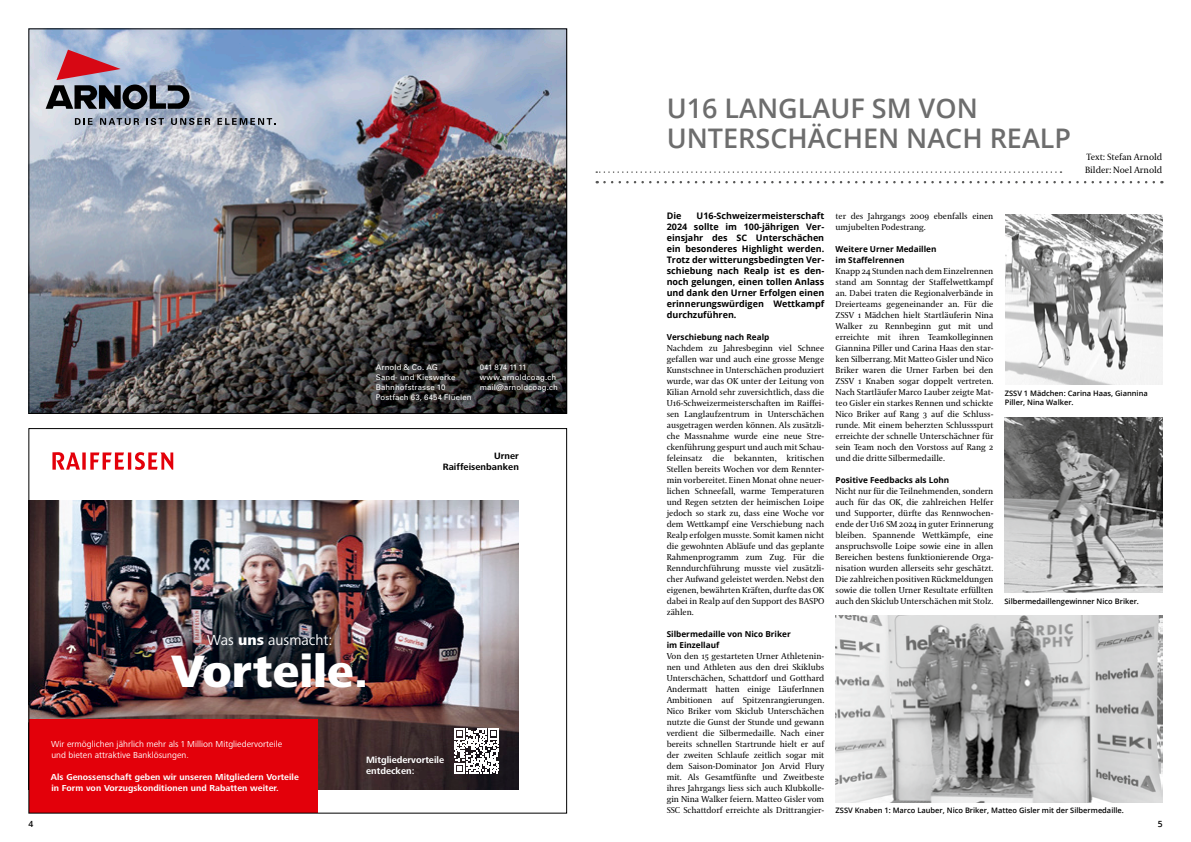
<style>
.page{position:relative;width:1191px;height:842px;background:#fff}
.page>*{position:absolute;margin:0;border:0;box-sizing:border-box;transform-origin:0 0}
.t1{font:800 47px "Frutiger Next LTW1 G";color:#fff}
.Hauptitel{font:600 27px "Open Sans";color:#6d6d6d}
.t2{font:15px "Frutiger Next LTW1 G";color:#fff}
.t3{font:700 9.5px/11px "Frutiger Next LTW1 G";color:#fff}
.t4{font:700 9.5px/11px "Frutiger Next LTW1 G";letter-spacing:.005em;color:#000;text-align:right}
.Untertitel{font:700 9px/11px "Open Sans";color:#000;text-align:justify}
.t5{font:700 9px/11px "Frutiger Next LTW1 G";letter-spacing:.005em;color:#fff}
.t6{font:9px/11px "Frutiger Next LTW1 G";letter-spacing:.005em;color:#fff}
.Hauptitel-2{font:9px "Coranto 2";color:#000}
.Grundtext_Coranto{font:8.5px/11px "Coranto 2";letter-spacing:-.005em;color:#000;text-align:justify}
.t7{font:600 8.5px "Open Sans";color:#000}
.Untertitel_kleiner{font:700 8.2px/11px "Open Sans";color:#000}
.t8{font:7.8px/10.1px "Univers";letter-spacing:.015em;color:#fff}
.Legende{font:600 7.5px/9px "Open Sans";color:#000}
.s1{font-weight:800}
</style>
<div class="page">
<img style="left:30px;top:30px;width:535px;height:382px">
<svg style="left:75px;top:118px;width:18px;height:7px"></svg>
<svg style="left:100px;top:118px;width:39px;height:7px"></svg>
<svg style="left:146px;top:118px;width:18px;height:7px"></svg>
<svg style="left:171px;top:118px;width:39px;height:7px"></svg>
<svg style="left:217px;top:118px;width:58px;height:7px"></svg>
<svg style="left:46px;top:50px;width:143px;height:59px;background:#8a7e8f"></svg>
<svg style="left:597px;top:181px;width:556px;height:2px"></svg>
<svg style="left:596px;top:171px;width:465px;height:2px"></svg>
<img style="left:1005px;top:214px;width:157px;height:170px">
<img style="left:30px;top:500px;width:489px;height:289px">
<div style="left:29px;top:720px;width:288px;height:93px;background:#e3000a"></div>
<div style="left:198px;top:626px;width:142px;height:29px;background:#12497c;opacity:.3"></div>
<svg style="left:454px;top:728px;width:45px;height:46px"></svg>
<svg style="left:52px;top:452px;width:121px;height:18px"></svg>
<img style="left:835px;top:616px;width:327px;height:186px">
<img style="left:1004px;top:417px;width:158px;height:175px">
<p class="t8" style="left:376px;top:362px;width:97px">Arnold &amp; Co. AG<br>Sand- und Kieswerke<br>Bahnhofstrasse 10<br>Postfach 63, 6454 Flüelen</p>
<p class="t8" style="left:480px;top:362px;width:80px">041 874 11 11 www.arnoldcoag.ch mail@arnoldcoag.ch</p>
<p class="t2" style="left:207px;top:631px;width:127px">Was <span class="s1">uns</span> ausmacht:</p>
<p class="t1" style="left:172px;top:644px;width:198px">Vorteile.</p>
<p class="t4" style="left:443px;top:450px;width:78px">Urner<br>Raiffeisenbanken</p>
<p class="t6" style="left:51px;top:739px;width:232px">Wir ermöglichen jährlich mehr als 1 Million Mitgliedervorteile und bieten attraktive Banklösungen.</p>
<p class="t5" style="left:51px;top:772px;width:249px">Als Genossenschaft geben wir unseren Mitgliedern Vorteile in Form von Vorzugskonditionen und Rabatten weiter.</p>
<p class="t3" style="left:366px;top:754px;width:79px">Mitgliedervorteile entdecken:</p>
<p class="Hauptitel" style="left:666px;top:89px;width:312px">U16 LANGLAUF SM VON</p>
<p class="Hauptitel" style="left:666px;top:119px;width:406px">UNTERSCHÄCHEN NACH REALP</p>
<p class="Hauptitel-2" style="left:1086px;top:151px;width:77px">Text: Stefan Arnold</p>
<p class="Hauptitel-2" style="left:1085px;top:164px;width:79px">Bilder: Noel Arnold</p>
<p class="Untertitel" style="left:666px;top:210px;width:159px;text-indent:30px">U16-Schweizermeisterschaft 2024 sollte im 100-jährigen Ver&shy;einsjahr des SC Unterschächen ein besonderes Highlight werden.<br>Trotz der witterungsbedingten Ver&shy;schiebung nach Realp ist es den&shy;noch gelungen, einen tollen Anlass und dank den Urner Erfolgen einen erinnerungswürdigen Wettkampf durchzuführen.</p>
<p class="Untertitel_kleiner" style="left:666px;top:331px;width:104px">Verschiebung nach Realp</p>
<p class="Grundtext_Coranto" style="left:666px;top:343px;width:159px">Nachdem zu Jahresbeginn viel Schnee gefallen war und auch eine grosse Menge Kunstschnee in Unterschächen produziert wurde, war das OK unter der Leitung von Kilian Arnold sehr zuversichtlich, dass die U16-Schweizermeisterschaften im Raiffei&shy;sen Langlaufzentrum in Unterschächen ausgetragen werden können. Als zusätzli&shy;che Massnahme wurde eine neue Stre&shy;ckenführung gespurt und auch mit Schau&shy;feleinsatz die bekannten, kritischen Stellen bereits Wochen vor dem Rennter&shy;min vorbereitet. Einen Monat ohne neuer&shy;lichen Schneefall, warme Temperaturen und Regen setzten der heimischen Loipe jedoch so stark zu, dass eine Woche vor dem Wettkampf eine Verschiebung nach Realp erfolgen musste. Somit kamen nicht die gewohnten Abläufe und das geplante Rahmenprogramm zum Zug. Für die Renndurchführung musste viel zusätzli&shy;cher Aufwand geleistet werden. Nebst den eigenen, bewährten Kräften, durfte das OK dabei in Realp auf den Support des BASPO zählen.</p>
<p class="Untertitel_kleiner" style="left:666px;top:628px;width:126px">Silbermedaille von Nico Briker im Einzellauf</p>
<p class="Grundtext_Coranto" style="left:666px;top:651px;width:159px">Von den 15 gestarteten Urner Athletenin&shy;nen und Athleten aus den drei Skiklubs Unterschächen, Schattdorf und Gotthard Andermatt hatten einige LäuferInnen Ambitionen auf Spitzenrangierungen.<br>Nico Briker vom Skiclub Unterschächen nutzte die Gunst der Stunde und gewann verdient die Silbermedaille. Nach einer bereits schnellen Startrunde hielt er auf der zweiten Schlaufe zeitlich sogar mit dem Saison-Dominator Jon Arvid Flury mit. Als Gesamtfünfte und Zweitbeste ihres Jahrgangs liess sich auch Klubkolle&shy;gin Nina Walker feiern. Matteo Gisler vom SSC Schattdorf erreichte als Drittrangier-</p>
<p class="Untertitel" style="left:666px;top:210px;width:16px">Die</p>
<p class="Grundtext_Coranto" style="left:835px;top:211px;width:159px">ter des Jahrgangs 2009 ebenfalls einen umjubelten Podestrang.</p>
<p class="Untertitel_kleiner" style="left:835px;top:243px;width:102px">Weitere Urner Medaillen im Staffelrennen</p>
<p class="Grundtext_Coranto" style="left:835px;top:266px;width:159px">Knapp 24 Stunden nach dem Einzelrennen stand am Sonntag der Staffelwettkampf an. Dabei traten die Regionalverbände in Dreierteams gegeneinander an. Für die ZSSV 1 Mädchen hielt Startläuferin Nina Walker zu Rennbeginn gut mit und erreichte mit ihren Teamkolleginnen Giannina Piller und Carina Haas den star&shy;ken Silberrang. Mit Matteo Gisler und Nico Briker waren die Urner Farben bei den ZSSV 1 Knaben sogar doppelt vertreten.<br>Nach Startläufer Marco Lauber zeigte Mat&shy;teo Gisler ein starkes Rennen und schickte Nico Briker auf Rang 3 auf die Schluss&shy;runde. Mit einem beherzten Schlussspurt erreichte der schnelle Unterschächner für sein Team noch den Vorstoss auf Rang 2 und die dritte Silbermedaille.</p>
<p class="Untertitel_kleiner" style="left:835px;top:474px;width:115px">Positive Feedbacks als Lohn</p>
<p class="Grundtext_Coranto" style="left:835px;top:486px;width:159px">Nicht nur für die Teilnehmenden, sondern auch für das OK, die zahlreichen Helfer und Supporter, dürfte das Rennwochen&shy;ende der U16 SM 2024 in guter Erinnerung bleiben. Spannende Wettkämpfe, eine anspruchsvolle Loipe sowie eine in allen Bereichen bestens funktionierende Orga&shy;nisation wurden allerseits sehr geschätzt.<br>Die zahlreichen positiven Rückmeldungen sowie die tollen Urner Resultate erfüllten auch den Skiclub Unterschächen mit Stolz.</p>
<p class="Legende" style="left:1004px;top:388px;width:144px">ZSSV 1 Mädchen: Carina Haas, Giannina<br>Piller, Nina Walker.</p>
<p class="Legende" style="left:1004px;top:597px;width:136px">Silbermedaillengewinner Nico Briker.</p>
<p class="Legende" style="left:835px;top:806px;width:290px">ZSSV Knaben 1: Marco Lauber, Nico Briker, Matteo Gisler mit der Silbermedaille.</p>
<p class="t7" style="left:28px;top:818px;width:6px">4</p>
<p class="t7" style="left:1157px;top:818px;width:6px">5</p>
</div>
